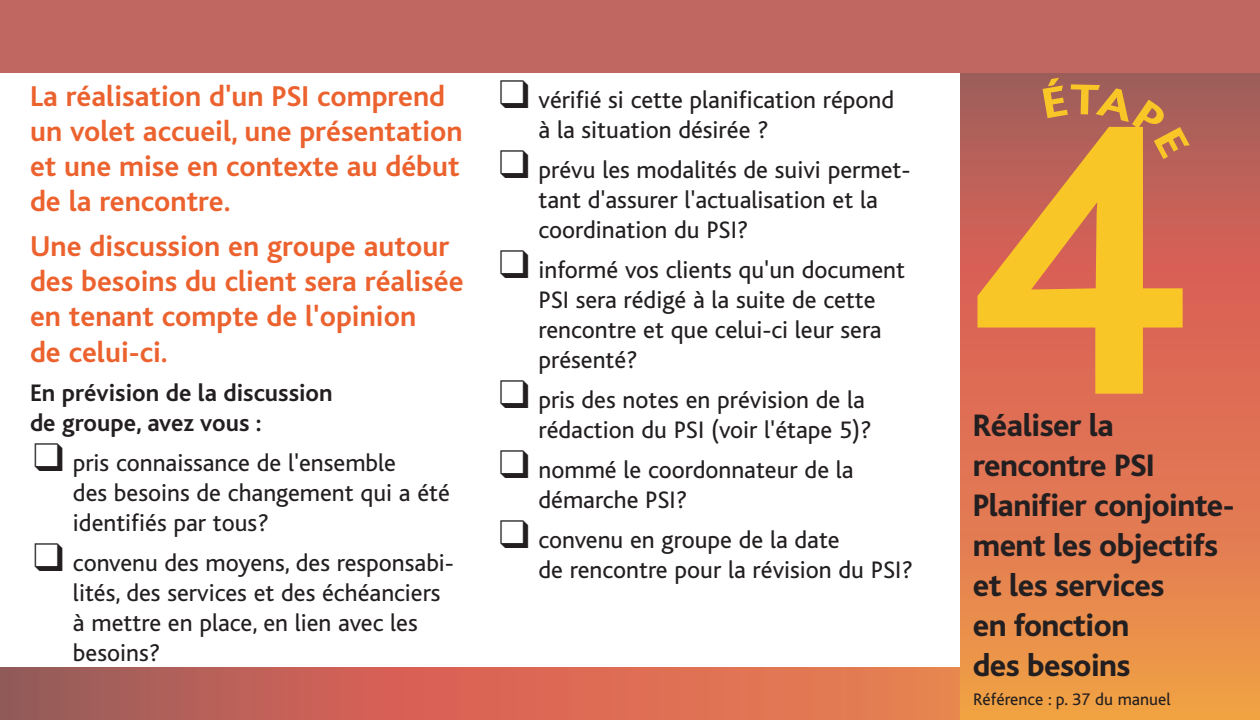
<style>
.page{position:relative;width:1260px;height:720px;background:#fff}
.page>*{position:absolute;margin:0;border:0;box-sizing:border-box;transform-origin:0 0}
.t1{font:700 400.5px "Bliss";color:#f9c627}
.t2{font:800 32.5px/40px "Bliss";letter-spacing:-.015em;color:#231f20}
.t3{font:700 30px/35px "Bliss";color:#ec622e}
.t4{font:25px/30px "Bliss";color:#231f20}
.t5{font:700 25px/30px "Bliss";color:#231f20}
.t6{font:17.5px "Bliss";color:#231f20}
</style>
<div class="page">
<svg style="left:0;top:668px;width:960px;height:52px;background:#cd6955"></svg>
<svg style="left:960px;top:72px;width:300px;height:648px;background:#d97452"></svg>
<div style="left:0;top:0;width:1260px;height:72px;background:#c06762"></div>
<svg style="left:1041px;top:77px;width:149px;height:82px;background:#a95f59"></svg>
<p class="t3" style="left:30px;top:82px;width:434px">La réalisation d'un PSI comprend un volet accueil, une présentation et une mise en contexte au début de la rencontre.</p>
<p class="t3" style="left:30px;top:232px;width:435px">Une discussion en groupe autour des besoins du client sera réalisée en tenant compte de l'opinion<br>de celui-ci.</p>
<p class="t5" style="left:30px;top:381px;width:304px">En prévision de la discussion de groupe, avez vous :</p>
<p class="t4" style="left:73px;top:451px;width:379px;text-indent:-39px">❑ pris connaissance de l'ensemble<br>des besoins de changement qui a été identifiés par tous?</p>
<p class="t4" style="left:73px;top:551px;width:383px;text-indent:-39px">❑ convenu des moyens, des responsabi&shy;lités, des services et des échéanciers à mettre en place, en lien avec les besoins?</p>
<p class="t4" style="left:539px;top:87px;width:357px;text-indent:-39px">❑ vérifié si cette planification répond à la situation désirée ?</p>
<p class="t4" style="left:539px;top:157px;width:373px;text-indent:-39px">❑ prévu les modalités de suivi permet&shy;tant d'assurer l'actualisation et la coordination du PSI?</p>
<p class="t4" style="left:539px;top:257px;width:368px;text-indent:-39px">❑ informé vos clients qu'un document<br>PSI sera rédigé à la suite de cette rencontre et que celui-ci leur sera présenté?</p>
<p class="t4" style="left:499px;top:387px;width:374px;text-align:right">❑ pris des notes en prévision de la rédaction du PSI (voir l'étape 5)?</p>
<p class="t4" style="left:539px;top:457px;width:317px;text-indent:-39px">❑ nommé le coordonnateur de la démarche PSI?</p>
<p class="t4" style="left:539px;top:527px;width:376px;text-indent:-39px">❑ convenu en groupe de la date<br>de rencontre pour la révision du PSI?</p>
<h1 class="t1" style="left:968px;top:114px;width:219px">4</h1>
<h2 class="t2" style="left:973px;top:408px;width:263px">Réaliser la rencontre PSI<br>Planifier conjointe&shy;ment les objectifs et les services<br>en fonction<br>des besoins</h2>
<p class="t6" style="left:973px;top:693px;width:199px">Référence : p. 37 du manuel</p>
</div>
